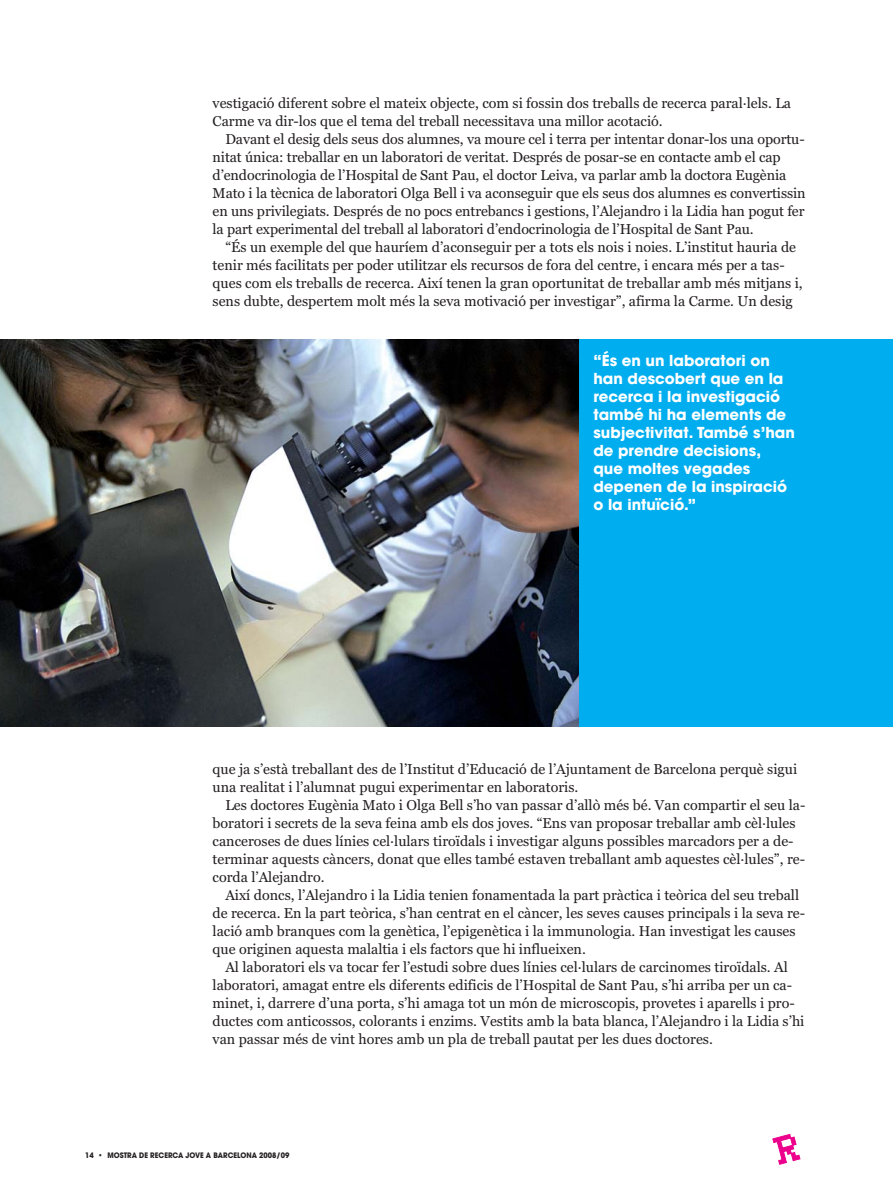
<style>
.page{position:relative;width:893px;height:1191px;background:#fff}
.page>*{position:absolute;margin:0;border:0;box-sizing:border-box;transform-origin:0 0}
.t1{font:700 15px/18px "Avant Garde";color:#fff}
.t2{font:14.25px/18px "Georgia";color:#231f20}
.t3{font:700 7.5px "Avant Garde";color:#231f20;scale:.93 1}
</style>
<div class="page">
<div style="left:0;top:339px;width:893px;height:387px;background:#00aeef"></div>
<img style="left:0;top:339px;width:579px;height:387px">
<p class="t2" style="left:213px;top:95px;width:580px">vestigació diferent sobre el mateix objecte, com si fossin dos treballs de recerca paral·lels. La<br>Carme va dir-los que el tema del treball necessitava una millor acotació.</p>
<p class="t2" style="left:213px;top:131px;width:595px;text-indent:13px">Davant el desig dels seus dos alumnes, va moure cel i terra per intentar donar-los una oportu&shy;nitat única: treballar en un laboratori de veritat. Després de posar-se en contacte amb el cap d’endocrinologia de l’Hospital de Sant Pau, el doctor Leiva, va parlar amb la doctora Eugènia Mato i la tècnica de laboratori Olga Bell i va aconseguir que els seus dos alumnes es convertissin en uns privilegiats. Després de no pocs entrebancs i gestions, l’Alejandro i la Lidia han pogut fer la part experimental del treball al laboratori d’endocrinologia de l’Hospital de Sant Pau.</p>
<p class="t2" style="left:213px;top:239px;width:592px;text-indent:13px">“És un exemple del que hauríem d’aconseguir per a tots els nois i noies. L’institut hauria de tenir més facilitats per poder utilitzar els recursos de fora del centre, i encara més per a tas&shy;ques com els treballs de recerca. Així tenen la gran oportunitat de treballar amb més mitjans i, sens dubte, despertem molt més la seva motivació per investigar”, afirma la Carme. Un desig</p>
<p class="t1" style="left:593px;top:353px;width:203px">“És en un laboratori on han descobert que en la recerca i la investigació també hi ha elements de subjectivitat. També s’han de prendre decisions,<br>que moltes vegades depenen de la inspiració o la intuïció.”</p>
<p class="t2" style="left:213px;top:761px;width:586px">que ja s’està treballant des de l’Institut d’Educació de l’Ajuntament de Barcelona perquè sigui una realitat i l’alumnat pugui experimentar en laboratoris.</p>
<p class="t2" style="left:213px;top:797px;width:594px;text-indent:13px">Les doctores Eugènia Mato i Olga Bell s’ho van passar d’allò més bé. Van compartir el seu la&shy;boratori i secrets de la seva feina amb els dos joves. “Ens van proposar treballar amb cèl·lules canceroses de dues línies cel·lulars tiroïdals i investigar alguns possibles marcadors per a de&shy;terminar aquests càncers, donat que elles també estaven treballant amb aquestes cèl·lules”, re&shy;corda l’Alejandro.</p>
<p class="t2" style="left:213px;top:887px;width:594px;text-indent:13px">Així doncs, l’Alejandro i la Lidia tenien fonamentada la part pràctica i teòrica del seu treball de recerca. En la part teòrica, s’han centrat en el càncer, les seves causes principals i la seva re&shy;lació amb branques com la genètica, l’epigenètica i la immunologia. Han investigat les causes que originen aquesta malaltia i els factors que hi influeixen.</p>
<p class="t2" style="left:213px;top:959px;width:593px;text-indent:13px">Al laboratori els va tocar fer l’estudi sobre dues línies cel·lulars de carcinomes tiroïdals. Al laboratori, amagat entre els diferents edificis de l’Hospital de Sant Pau, s’hi arriba per un ca&shy;minet, i, darrere d’una porta, s’hi amaga tot un món de microscopis, provetes i aparells i pro&shy;ductes com anticossos, colorants i enzims. Vestits amb la bata blanca, l’Alejandro i la Lidia s’hi van passar més de vint hores amb un pla de treball pautat per les dues doctores.</p>
<p class="t3" style="left:85px;top:1152px;width:221px">14 • MOSTRA DE RECERCA JOVE A BARCELONA 2008/09</p>
</div>
